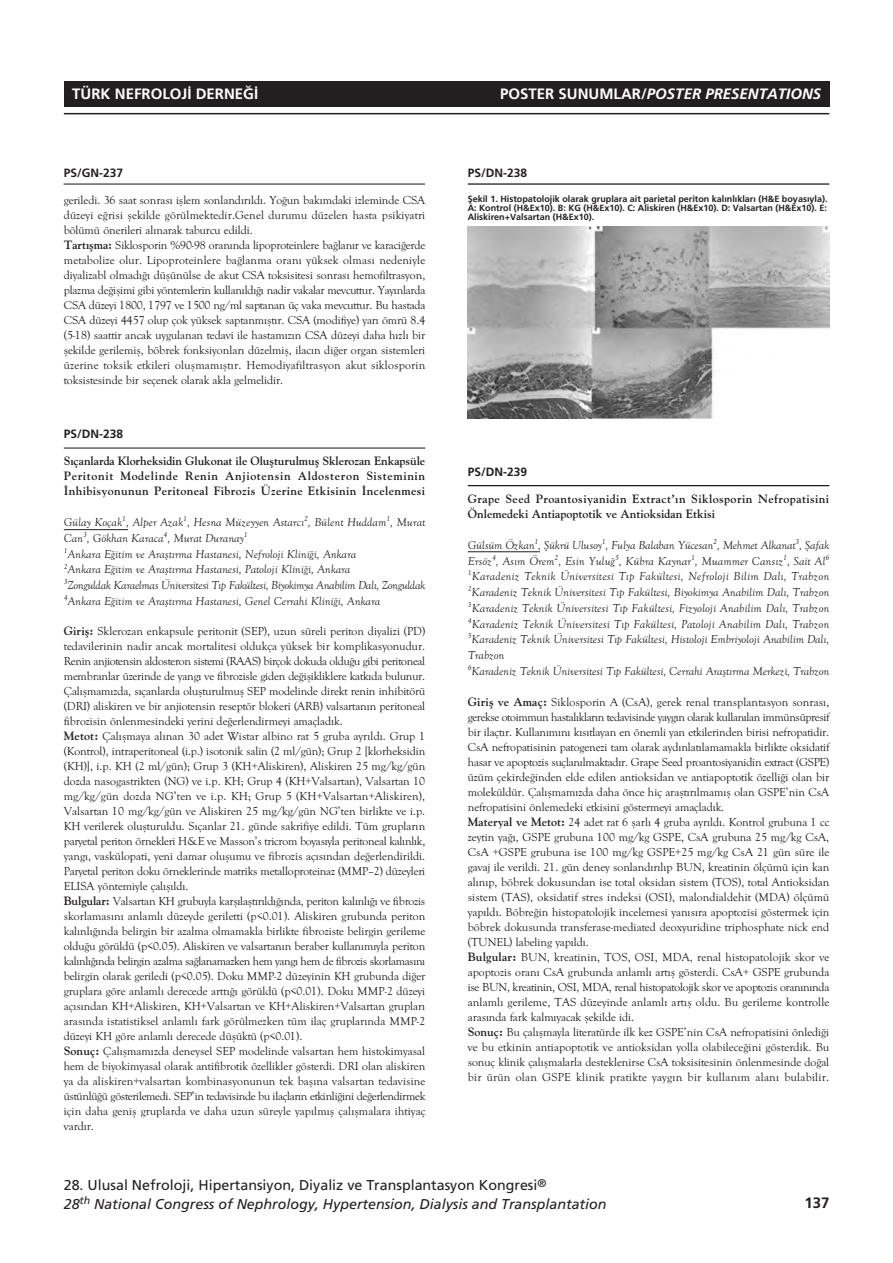
<style>
.page{position:relative;width:893px;height:1263px;background:#fff}
.page>*{position:absolute;margin:0;border:0;box-sizing:border-box;transform-origin:0 0}
.t1{font:15px "Frutiger Bold Italic Turk";color:#fff}
.t2{font:15px "Frutiger Bold Turk";color:#fff}
.t3{font:15px "Frutiger Bold Turk";color:#231f20}
.t4{font:14.25px "Frutiger Italic Turk";color:#231f20}
.t5{font:14.25px "Frutiger Roman Turk";color:#231f20}
.t6{font:300 12px/15px "Goudy";color:#231f20}
.t7{font:italic 300 12px/15.8px "Goudy";color:#231f20}
.t8{font:12px/15px "Goudy Bold Turk";letter-spacing:.025em;color:#231f20}
.t9{font:12px "Frutiger Bold Turk";color:#231f20}
.t10{font:9px/9px "Frutiger Bold Turk";color:#231f20;text-align:justify}
.s1{font-family:"Frutiger Bold Turk"}
.s2{font-family:"Goudy Bold Turk";font-weight:400}
</style>
<div class="page">
<hr style="left:64px;top:113px;width:765px;height:1px;background:#231f20">
<div style="left:64px;top:81px;width:765px;height:25px;background:#231f20"></div>
<hr style="left:64px;top:183px;width:361px;height:2px;background:#231f20">
<hr style="left:468px;top:183px;width:361px;height:2px;background:#231f20">
<hr style="left:468px;top:485px;width:361px;height:1px;background:#231f20">
<hr style="left:468px;top:551px;width:72px;height:1px;background:#231f20">
<hr style="left:64px;top:447px;width:361px;height:2px;background:#231f20">
<hr style="left:64px;top:529px;width:64px;height:1px;background:#231f20">
<img style="left:468px;top:227px;width:361px;height:192px">
<p class="t2" style="left:72px;top:88px;width:187px">TÜRK NEFROLOJ‹ DERNE⁄‹</p>
<p class="t1" style="left:500px;top:88px;width:322px"><span class="s1">POSTER SUNUMLAR/</span>POSTER PRESENTATIONS</p>
<p class="t9" style="left:64px;top:168px;width:61px">PS/GN-237</p>
<p class="t6" style="left:64px;top:194px;width:363px">geriledi. 36 saat sonras› ifllem sonland›r›ld›. Yo¤un bak›mdaki izleminde CSA düzeyi e¤risi flekilde görülmektedir.Genel durumu düzelen hasta psikiyatri bölümü önerileri al›narak taburcu edildi.<br><span class="s2">Tart›flma:</span> Siklosporin %90-98 oran›nda lipoproteinlere ba¤lan›r ve karaci¤erde metabolize olur. Lipoproteinlere ba¤lanma oran› yüksek olmas› nedeniyle diyalizabl olmad›¤› düflünülse de akut CSA toksisitesi sonras› hemofiltrasyon, plazma de¤iflimi gibi yöntemlerin kullan›ld›¤› nadir vakalar mevcuttur. Yay›nlarda CSA düzeyi 1800, 1797 ve 1500 ng/ml saptanan üç vaka mevcuttur. Bu hastada CSA düzeyi 4457 olup çok yüksek saptanm›flt›r. CSA (modifiye) yar› ömrü 8.4 (5-18) saattir ancak uygulanan tedavi ile hastam›z›n CSA düzeyi daha h›zl› bir flekilde gerilemifl, böbrek fonksiyonlar› düzelmifl, ilac›n di¤er organ sistemleri üzerine toksik etkileri oluflmam›flt›r. Hemodiyafiltrasyon akut siklosporin toksistesinde bir seçenek olarak akla gelmelidir.</p>
<p class="t10" style="left:468px;top:196px;width:361px">fiekil 1. Histopatolojik olarak gruplara ait parietal periton kal›nl›klar› (H&amp;E boyas›yla).<br>A: Kontrol (H&amp;Ex10). B: KG (H&amp;Ex10). C: Aliskiren (H&amp;Ex10). D: Valsartan (H&amp;Ex10). E:<br>Aliskiren+Valsartan (H&amp;Ex10).</p>
<p class="t9" style="left:468px;top:168px;width:61px">PS/DN-238</p>
<p class="t9" style="left:64px;top:429px;width:61px">PS/DN-238</p>
<p class="t8" style="left:64px;top:455px;width:363px;text-align:justify">S›çanlarda Klorheksidin Glukonat ile Oluflturulmufl Sklerozan Enkapsüle Peritonit Modelinde Renin Anjiotensin Aldosteron Sisteminin ‹nhibisyonunun Peritoneal Fibrozis Üzerine Etkisinin ‹ncelenmesi</p>
<p class="t7" style="left:64px;top:515px;width:363px">Gülay Koçak<sup>1</sup>, Alper Azak<sup>1</sup>, Hesna Müzeyyen Astarc›<sup>2</sup>, Bülent Huddam<sup>1</sup>, Murat Can<sup>3</sup>, Gökhan Karaca<sup>4</sup>, Murat Duranay<sup>1<br>1</sup>Ankara E¤itim ve Araflt›rma Hastanesi, Nefroloji Klini¤i, Ankara<br><sup>2</sup>Ankara E¤itim ve Araflt›rma Hastanesi, Patoloji Klini¤i, Ankara<br><sup>3</sup>Zonguldak Karaelmas Üniversitesi T›p Fakültesi, Biyokimya Anabilim Dal›, Zonguldak <sup>4</sup>Ankara E¤itim ve Araflt›rma Hastanesi, Genel Cerrahi Klini¤i, Ankara</p>
<p class="t6" style="left:64px;top:624px;width:363px"><span class="s2">Girifl:</span> Sklerozan enkapsule peritonit (SEP), uzun süreli periton diyalizi (PD) tedavilerinin nadir ancak mortalitesi oldukça yüksek bir komplikasyonudur.<br>Renin anjiotensin aldosteron sistemi (RAAS) birçok dokuda oldu¤u gibi peritoneal membranlar üzerinde de yang› ve fibrozisle giden de¤iflikliklere katk›da bulunur.<br>Çal›flmam›zda, s›çanlarda oluflturulmufl SEP modelinde direkt renin inhibitörü (DRI) aliskiren ve bir anjiotensin reseptör blokeri (ARB) valsartan›n peritoneal fibrozisin önlenmesindeki yerini de¤erlendirmeyi amaçlad›k.<br><span class="s2">Metot:</span> Çal›flmaya al›nan 30 adet Wistar albino rat 5 gruba ayr›ld›. Grup 1 (Kontrol), intraperitoneal (i.p.) isotonik salin (2 ml/gün); Grup 2 [klorheksidin (KH)], i.p. KH (2 ml/gün); Grup 3 (KH+Aliskiren), Aliskiren 25 mg/kg/gün dozda nasogastrikten (NG) ve i.p. KH; Grup 4 (KH+Valsartan), Valsartan 10 mg/kg/gün dozda NG’ten ve i.p. KH; Grup 5 (KH+Valsartan+Aliskiren), Valsartan 10 mg/kg/gün ve Aliskiren 25 mg/kg/gün NG’ten birlikte ve i.p.<br>KH verilerek oluflturuldu. S›çanlar 21. günde sakrifiye edildi. Tüm gruplar›n paryetal periton örnekleri H&amp;E ve Masson’s tricrom boyas›yla peritoneal kal›nl›k, yang›, vaskülopati, yeni damar oluflumu ve fibrozis aç›s›ndan de¤erlendirildi.<br>Paryetal periton doku örneklerinde matriks metalloproteinaz (MMP–2) düzeyleri ELISA yöntemiyle çal›fl›ld›.<br><span class="s2">Bulgular:</span> Valsartan KH grubuyla karfl›laflt›r›ld›¤›nda, periton kal›nl›¤› ve fibrozis skorlamas›n› anlaml› düzeyde geriletti (p&lt;0.01). Aliskiren grubunda periton kal›nl›¤›nda belirgin bir azalma olmamakla birlikte fibroziste belirgin gerileme oldu¤u görüldü (p&lt;0.05). Aliskiren ve valsartan›n beraber kullan›m›yla periton kal›nl›¤›nda belirgin azalma sa¤lanamazken hem yang› hem de fibrozis skorlamas›n› belirgin olarak geriledi (p&lt;0.05). Doku MMP-2 düzeyinin KH grubunda di¤er gruplara göre anlaml› derecede artt›¤› görüldü (p&lt;0.01). Doku MMP-2 düzeyi aç›s›ndan KH+Aliskiren, KH+Valsartan ve KH+Aliskiren+Valsartan gruplar› aras›nda istatistiksel anlaml› fark görülmezken tüm ilaç gruplar›nda MMP-2 düzeyi KH göre anlaml› derecede düflüktü (p&lt;0.01).<br><span class="s2">Sonuç:</span> Çal›flmam›zda deneysel SEP modelinde valsartan hem histokimyasal hem de biyokimyasal olarak antifibrotik özellikler gösterdi. DRI olan aliskiren ya da aliskiren+valsartan kombinasyonunun tek bafl›na valsartan tedavisine üstünlü¤ü gösterilemedi. SEP’in tedavisinde bu ilaçlar›n etkinli¤ini de¤erlendirmek için daha genifl gruplarda ve daha uzun süreyle yap›lm›fl çal›flmalara ihtiyaç vard›r.</p>
<p class="t9" style="left:468px;top:467px;width:61px">PS/DN-239</p>
<p class="t8" style="left:468px;top:492px;width:363px">Grape Seed Proantosiyanidin Extract’›n Siklosporin Nefropatisini<br>Önlemedeki Antiapoptotik ve Antioksidan Etkisi</p>
<p class="t7" style="left:468px;top:538px;width:363px">Gülsüm Özkan<sup>1</sup>, fiükrü Ulusoy<sup>1</sup>, Fulya Balaban Yücesan<sup>2</sup>, Mehmet Alkanat<sup>3</sup>, fiafak Ersöz<sup>4</sup>, As›m Örem<sup>2</sup>, Esin Yulu¤<sup>5</sup>, Kübra Kaynar<sup>1</sup>, Muammer Cans›z<sup>1</sup>, Sait Al<sup>6<br>1</sup>Karadeniz Teknik Üniversitesi T›p Fakültesi, Nefroloji Bilim Dal›, Trabzon <sup>2</sup>Karadeniz Teknik Üniversitesi T›p Fakültesi, Biyokimya Anabilim Dal›, Trabzon <sup>3</sup>Karadeniz Teknik Üniversitesi T›p Fakültesi, Fizyoloji Anabilim Dal›, Trabzon <sup>4</sup>Karadeniz Teknik Üniversitesi T›p Fakültesi, Patoloji Anabilim Dal›, Trabzon <sup>5</sup>Karadeniz Teknik Üniversitesi T›p Fakültesi, Histoloji Embriyoloji Anabilim Dal›, Trabzon<br><sup>6</sup>Karadeniz Teknik Üniversitesi T›p Fakültesi, Cerrahi Araflt›rma Merkezi, Trabzon</p>
<p class="t6" style="left:468px;top:695px;width:363px"><span class="s2">Girifl ve Amaç:</span> Siklosporin A (CsA), gerek renal transplantasyon sonras›, gerekse otoimmun hastal›klar›n tedavisinde yayg›n olarak kullan›lan immünsüpresif bir ilaçt›r. Kullan›m›n› k›s›tlayan en önemli yan etkilerinden birisi nefropatidir.<br>CsA nefropatisinin patogenezi tam olarak ayd›nlat›lamamakla birlikte oksidatif hasar ve apoptozis suçlan›lmaktad›r. Grape Seed proantosiyanidin extract (GSPE) üzüm çekirde¤inden elde edilen antioksidan ve antiapoptotik özelli¤i olan bir moleküldür. Çal›flmam›zda daha önce hiç araflt›r›lmam›fl olan GSPE’nin CsA nefropatisini önlemedeki etkisini göstermeyi amaçlad›k.<br><span class="s2">Materyal ve Metot:</span> 24 adet rat 6 flarl› 4 gruba ayr›ld›. Kontrol grubuna 1 cc zeytin ya¤›, GSPE grubuna 100 mg/kg GSPE, CsA grubuna 25 mg/kg CsA, CsA +GSPE grubuna ise 100 mg/kg GSPE+25 mg/kg CsA 21 gün süre ile gavaj ile verildi. 21. gün deney sonland›r›l›p BUN, kreatinin ölçümü için kan al›n›p, böbrek dokusundan ise total oksidan sistem (TOS), total Antioksidan sistem (TAS), oksidatif stres indeksi (OSI), malondialdehit (MDA) ölçümü yap›ld›. Böbre¤in histopatolojik incelemesi yan›s›ra apoptozisi göstermek için böbrek dokusunda transferase-mediated deoxyuridine triphosphate nick end (TUNEL) labeling yap›ld›.<br><span class="s2">Bulgular:</span> BUN, kreatinin, TOS, OSI, MDA, renal histopatolojik skor ve apoptozis oran› CsA grubunda anlaml› art›fl gösterdi. CsA+ GSPE grubunda ise BUN, kreatinin, OSI, MDA, renal histopatolojik skor ve apoptozis oran›n›nda anlaml› gerileme, TAS düzeyinde anlaml› art›fl oldu. Bu gerileme kontrolle aras›nda fark kalm›yacak flekilde idi.<br><span class="s2">Sonuç:</span> Bu çal›flmayla literatürde ilk kez GSPE’nin CsA nefropatisini önledi¤i ve bu etkinin antiapoptotik ve antioksidan yolla olabilece¤ini gösterdik. Bu sonuç klinik çal›flmalarla desteklenirse CsA toksisitesinin önlenmesinde do¤al bir ürün olan GSPE klinik pratikte yayg›n bir kullan›m alan› bulabilir.</p>
<p class="t5" style="left:64px;top:1179px;width:484px">28. Ulusal Nefroloji, Hipertansiyon, Diyaliz ve Transplantasyon Kongresi<sup>®</sup></p>
<p class="t4" style="left:64px;top:1198px;width:544px">28<sup>th</sup> National Congress of Nephrology, Hypertension, Dialysis and Transplantation</p>
<p class="t3" style="left:804px;top:1197px;width:27px">137</p>
</div>
